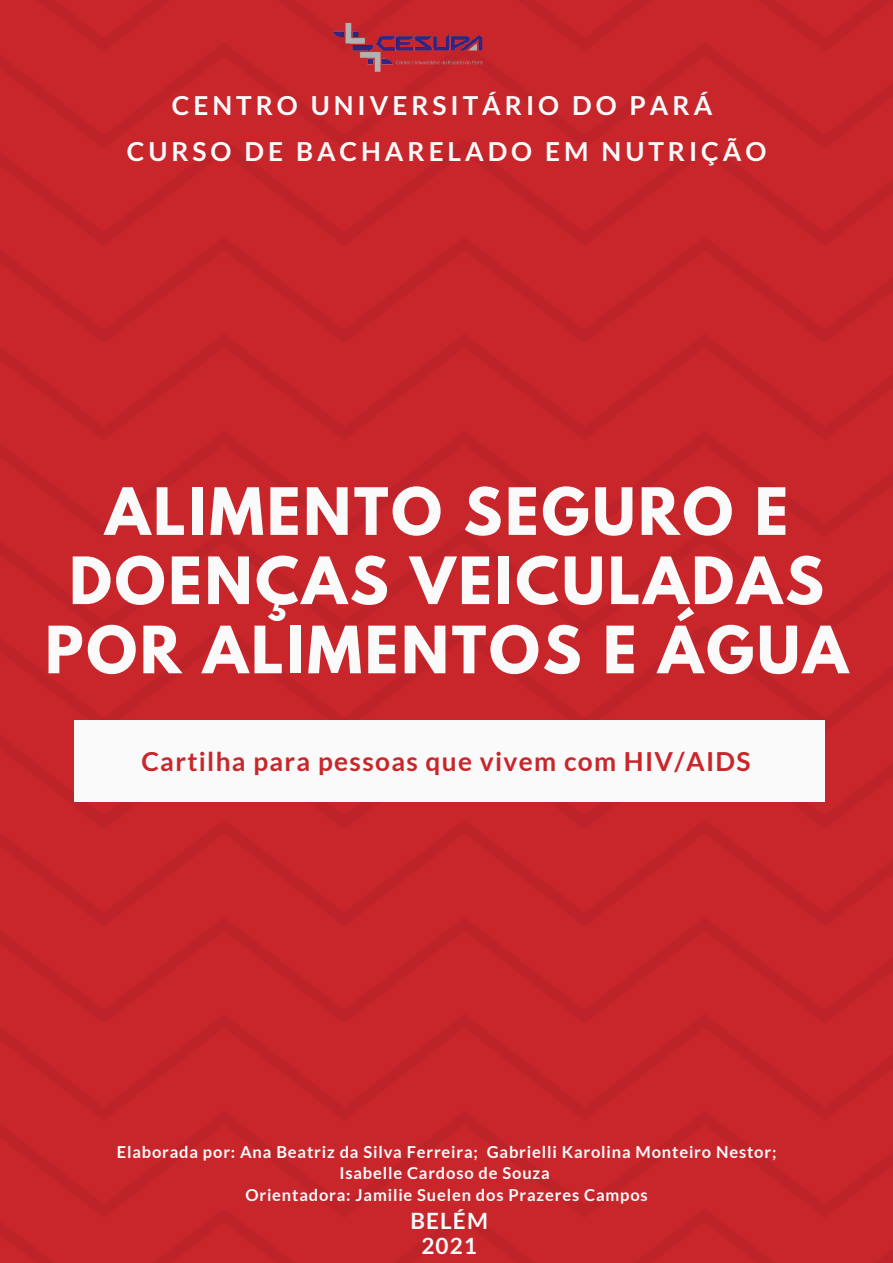
<style>
.page{position:relative;width:893px;height:1263px;background:#fff}
.page>*{position:absolute;margin:0;border:0;box-sizing:border-box;transform-origin:0 0}
.t1{font:700 57.75px/69.2px "League Spartan";letter-spacing:.05em;color:#fafafa;text-align:center}
.t2{font:700 26.25px "Lato";letter-spacing:.15em;color:#fafafa}
.t3{font:700 26.25px "Lato";letter-spacing:.05em;color:#c9262c}
.t4{font:700 22.5px "Lato";letter-spacing:.05em;color:#fafafa}
.t5{font:700 16.5px/21.4px "Lato";letter-spacing:.05em;color:#fafafa;text-align:center}
</style>
<div class="page">
<img style="left:0;top:0;width:893px;height:1263px">
<div style="left:74px;top:721px;width:750px;height:81px;background:#fafafa"></div>
<img style="left:324px;top:0;width:171px;height:105px">
<p class="t2" style="left:172px;top:89px;width:542px">CENTRO UNIVERSITÁRIO DO PARÁ</p>
<p class="t2" style="left:127px;top:135px;width:641px">CURSO DE BACHARELADO EM NUTRIÇÃO</p>
<p class="t1" style="left:45px;top:484px;width:804px">ALIMENTO SEGURO E<br>DOENÇAS VEICULADAS<br>POR ALIMENTOS E ÁGUA</p>
<p class="t3" style="left:141px;top:745px;width:611px">Cartilha para pessoas que vivem com HIV/AIDS</p>
<p class="t5" style="left:117px;top:1141px;width:661px">Elaborada por: Ana Beatriz da Silva Ferreira; Gabrielli Karolina Monteiro Nestor;<br>Isabelle Cardoso de Souza</p>
<p class="t5" style="left:245px;top:1183px;width:404px">Orientadora: Jamilie Suelen dos Prazeres Campos</p>
<p class="t4" style="left:410px;top:1207px;width:79px">BELÉM</p>
<p class="t4" style="left:421px;top:1232px;width:57px">2021</p>
</div>
